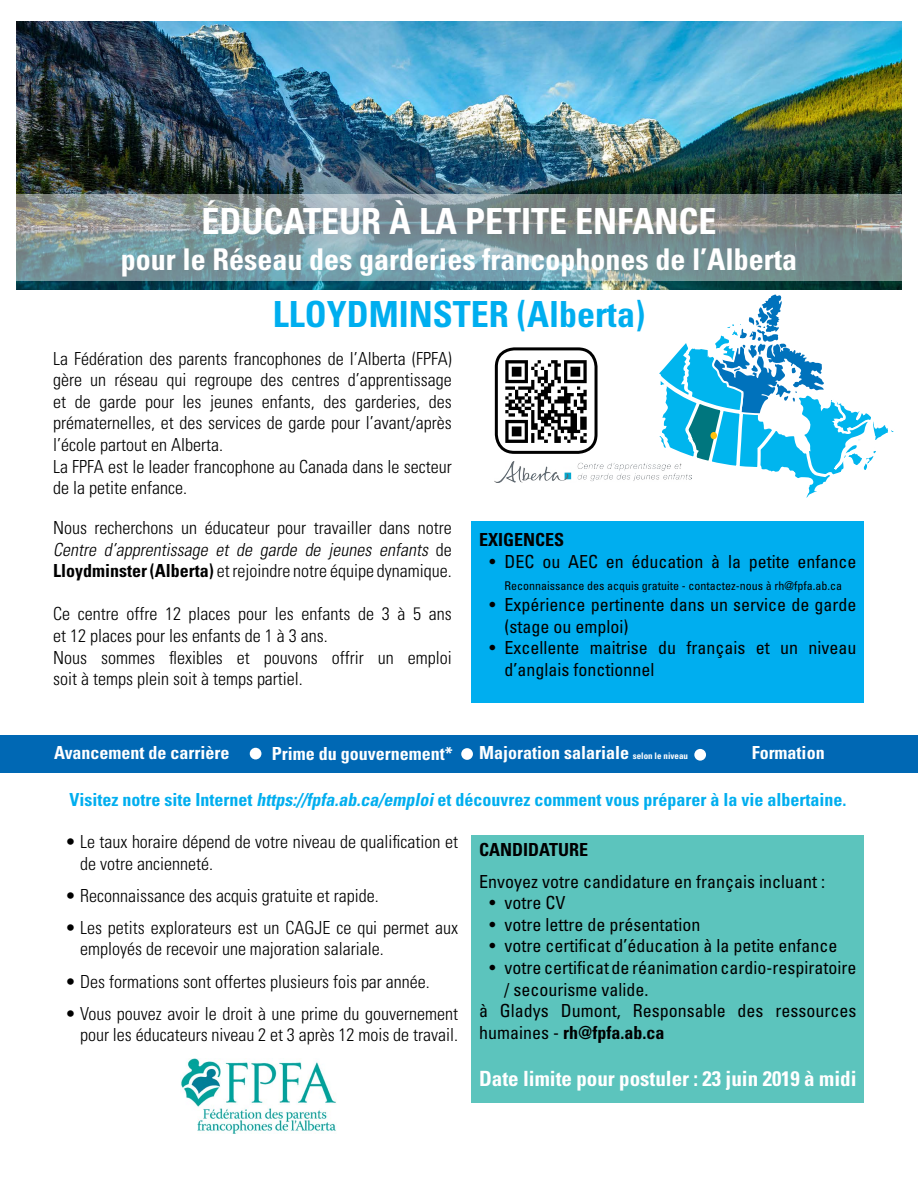
<style>
.page{position:relative;width:918px;height:1188px;background:#fff}
.page>*{position:absolute;margin:0;border:0;box-sizing:border-box;transform-origin:0 0}
.t1{font:700 condensed 36px "Univers LT Std";color:#fff}
.t2{font:700 condensed 36px "Univers LT Std";color:#00aeef}
.t3{font:700 condensed 30px "Univers LT Std";color:#fff}
.t4{font:700 condensed 21px "Univers LT Std";color:#fff}
.t5{font:300 condensed 18px/21.6px "Univers LT Std";color:#000}
.t6{font:condensed 18px/21.6px "Univers LT Std";color:#000}
.t7{font:700 condensed 18px "Univers LT Std";color:#00aeef}
.t8{font:700 condensed 18px "Univers LT Std";color:#fff}
.t9{font:700 condensed 18px "Univers LT Std";color:#000}
.t10{font:condensed 12px "Univers LT Std";color:#000}
.s1{font-style:italic}
.s2{font-weight:700}
.s3{font-size:9px}
.s4{font-weight:400}
</style>
<div class="page">
<div style="left:0;top:735px;width:918px;height:38px;background:#0068b4"></div>
<img style="left:16px;top:22px;width:886px;height:267px">
<div style="left:472px;top:835px;width:392px;height:268px;background:#5cc4bd"></div>
<svg style="left:659px;top:294px;width:235px;height:204px"></svg>
<div style="left:711px;top:432px;width:6px;height:7px;background:#ffc20e;border-radius:50%"></div>
<div style="left:250px;top:748px;width:11px;height:11px;background:#fff;border-radius:50%"></div>
<div style="left:461px;top:748px;width:12px;height:12px;background:#fff;border-radius:50%"></div>
<div style="left:694px;top:749px;width:12px;height:12px;background:#fff;border-radius:50%"></div>
<img style="left:495px;top:461px;width:197px;height:22px">
<img style="left:181px;top:1059px;width:155px;height:75px">
<div style="left:472px;top:521px;width:392px;height:182px;background:#00aeef"></div>
<svg style="left:16px;top:194px;width:886px;height:87px;background:#7e9497"></svg>
<img style="left:496px;top:351px;width:98px;height:101px">
<div style="left:495px;top:347px;width:103px;height:107px;border:3px solid #000;border-radius:18px"></div>
<h1 class="t1" style="left:201px;top:199px;width:517px">ÉDUCATEUR À LA PETITE ENFANCE</h1>
<h2 class="t3" style="left:121px;top:241px;width:678px">pour le Réseau des garderies francophones de l’Alberta</h2>
<h1 class="t2" style="left:273px;top:292px;width:374px">LLOYDMINSTER (Alberta)</h1>
<p class="t5" style="left:53px;top:347px;width:400px">La Fédération des parents francophones de l’Alberta (FPFA) gère un réseau qui regroupe des centres d’apprentissage et de garde pour les jeunes enfants, des garderies, des prématernelles, et des services de garde pour l’avant/après l’école partout en Alberta.<br>La FPFA est le leader francophone au Canada dans le secteur de la petite enfance.</p>
<p class="t5" style="left:53px;top:517px;width:400px;text-align:justify">Nous recherchons un éducateur pour travailler dans notre <span class="s1">Centre d’apprentissage et de garde de jeunes enfants</span> d e <span class="s2">Lloydminster (Alberta)</span> et rejoindre notre équipe dynamique.</p>
<p class="t5" style="left:53px;top:603px;width:400px">Ce centre offre 12 places pour les enfants de 3 à 5 ans et 12 places pour les enfants de 1 à 3 ans.<br>Nous sommes flexibles et pouvons offrir un emploi soit à temps plein soit à temps partiel.</p>
<p class="t9" style="left:479px;top:529px;width:87px">EXIGENCES</p>
<p class="t6" style="left:490px;top:551px;width:368px">• DEC ou AEC en éducation à la petite enfance</p>
<p class="t10" style="left:505px;top:578px;width:339px">Reconnaissance des acquis gratuite - contactez-nous à rh@fpfa.ab.ca</p>
<p class="t6" style="left:505px;top:594px;width:353px;text-indent:-15px">• Expérience pertinente dans un service de garde (stage ou emploi)</p>
<p class="t6" style="left:505px;top:637px;width:353px;text-indent:-15px">• Excellente maitrise du français et un niveau d’anglais fonctionnel</p>
<p class="t8" style="left:54px;top:742px;width:177px">Avancement de carrière</p>
<p class="t8" style="left:272px;top:742px;width:182px">Prime du gouvernement*</p>
<p class="t8" style="left:479px;top:742px;width:210px">Majoration salariale <span class="s3">selon le niveau</span></p>
<p class="t8" style="left:752px;top:741px;width:74px">Formation</p>
<p class="t7" style="left:70px;top:788px;width:778px">Visitez notre site Internet <span class="s1">https://fpfa.ab.ca/emploi</span>et découvrez comment vous préparer à la vie albertaine.</p>
<p class="t5" style="left:80px;top:831px;width:379px;text-indent:-15px">• Le taux horaire dépend de votre niveau de qualification et de votre ancienneté.</p>
<p class="t5" style="left:65px;top:885px;width:315px">• Reconnaissance des acquis gratuite et rapide.</p>
<p class="t5" style="left:80px;top:917px;width:380px;text-indent:-15px">• Les petits explorateurs est un CAGJE ce qui permet aux employés de recevoir une majoration salariale.</p>
<p class="t5" style="left:65px;top:970px;width:366px">• Des formations sont offertes plusieurs fois par année.</p>
<p class="t5" style="left:65px;top:1003px;width:395px;text-align:right">• Vous pouvez avoir le droit à une prime du gouvernement pour les éducateurs niveau 2 et 3 après 12 mois de travail.</p>
<p class="t9" style="left:479px;top:838px;width:110px">CANDIDATURE</p>
<p class="t6" style="left:479px;top:870px;width:347px">Envoyez votre candidature en français incluant :</p>
<p class="t6" style="left:490px;top:892px;width:77px">• votre CV</p>
<p class="t6" style="left:490px;top:913px;width:212px">• votre lettre de présentation</p>
<p class="t6" style="left:490px;top:935px;width:349px">• votre certificat d’éducation à la petite enfance</p>
<p class="t6" style="left:490px;top:957px;width:368px">• votre certificat de réanimation cardio-respiratoire</p>
<p class="t6" style="left:505px;top:978px;width:145px">/ secourisme valide.</p>
<p class="t6" style="left:479px;top:1000px;width:379px">à Gladys Dumont, Responsable des ressources</p>
<p class="t9" style="left:479px;top:1021px;width:187px"><span class="s4">humaines -</span> rh@fpfa.ab.ca</p>
<p class="t4" style="left:479px;top:1065px;width:379px">Date limite pour postuler : 23 juin 2019 à midi</p>
</div>
